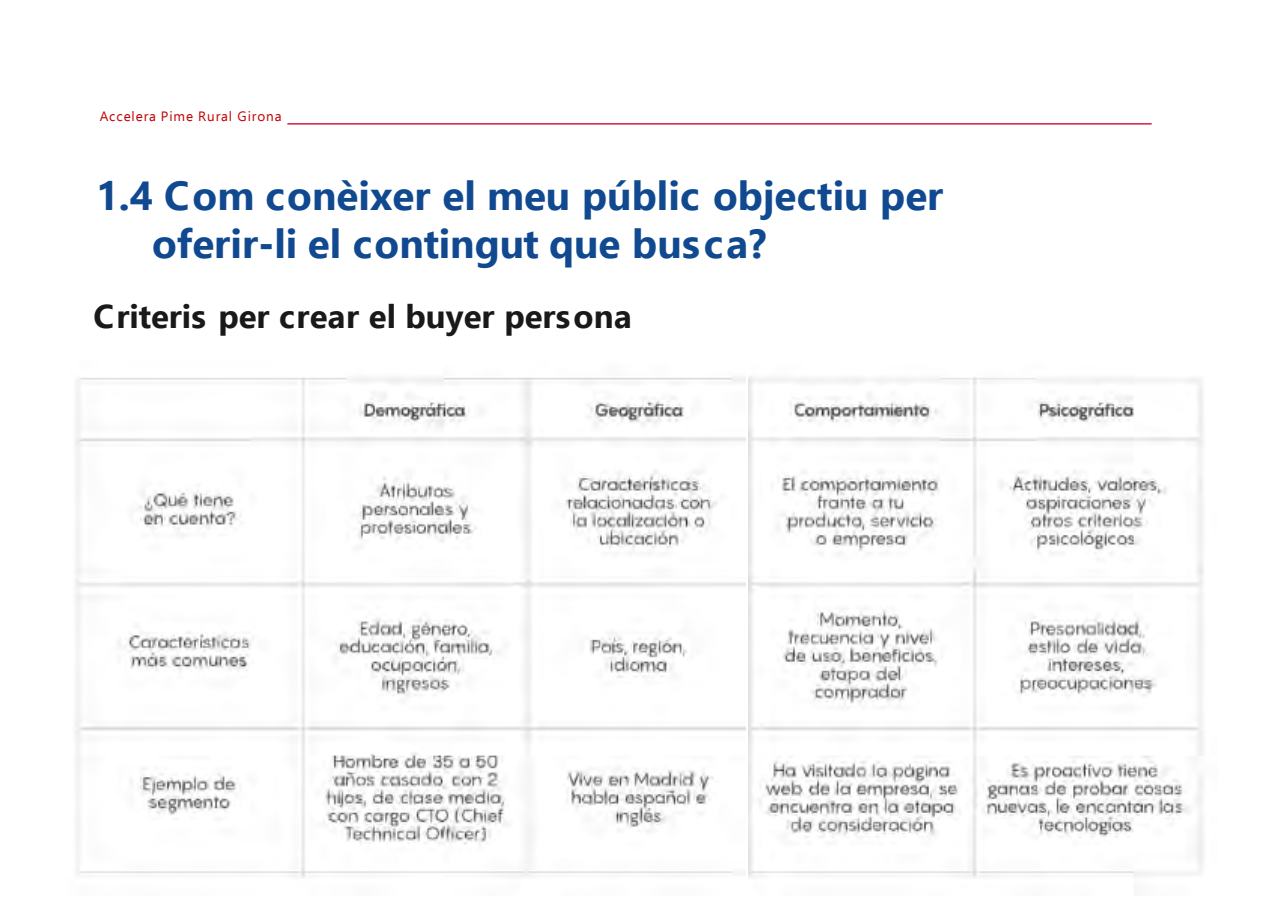
<style>
.page{position:relative;width:1277px;height:915px;background:#fff}
.page>*{position:absolute;margin:0;border:0;box-sizing:border-box;transform-origin:0 0}
.t1{font:700 40.5px/48.6px "Ebrima";color:#10498f}
.t2{font:700 33px "Ebrima";color:#191919}
.t3{font:13.5px "Ebrima";letter-spacing:.065em;color:#c00000}
</style>
<div class="page">
<hr style="left:287px;top:123px;width:864px;height:2px;background:#d0143d">
<img style="left:748px;top:377px;width:456px;height:501px">
<img style="left:75px;top:377px;width:670px;height:501px">
<p class="t3" style="left:100px;top:106px;width:183px">Accelera Pime Rural Girona</p>
<p class="t1" style="left:152px;top:169px;width:793px;text-indent:-56px">1.4 Com conèixer el meu públic objectiu per oferir-li el contingut que busca?</p>
<p class="t2" style="left:94px;top:291px;width:540px">Criteris per crear el buyer persona</p>
</div>
